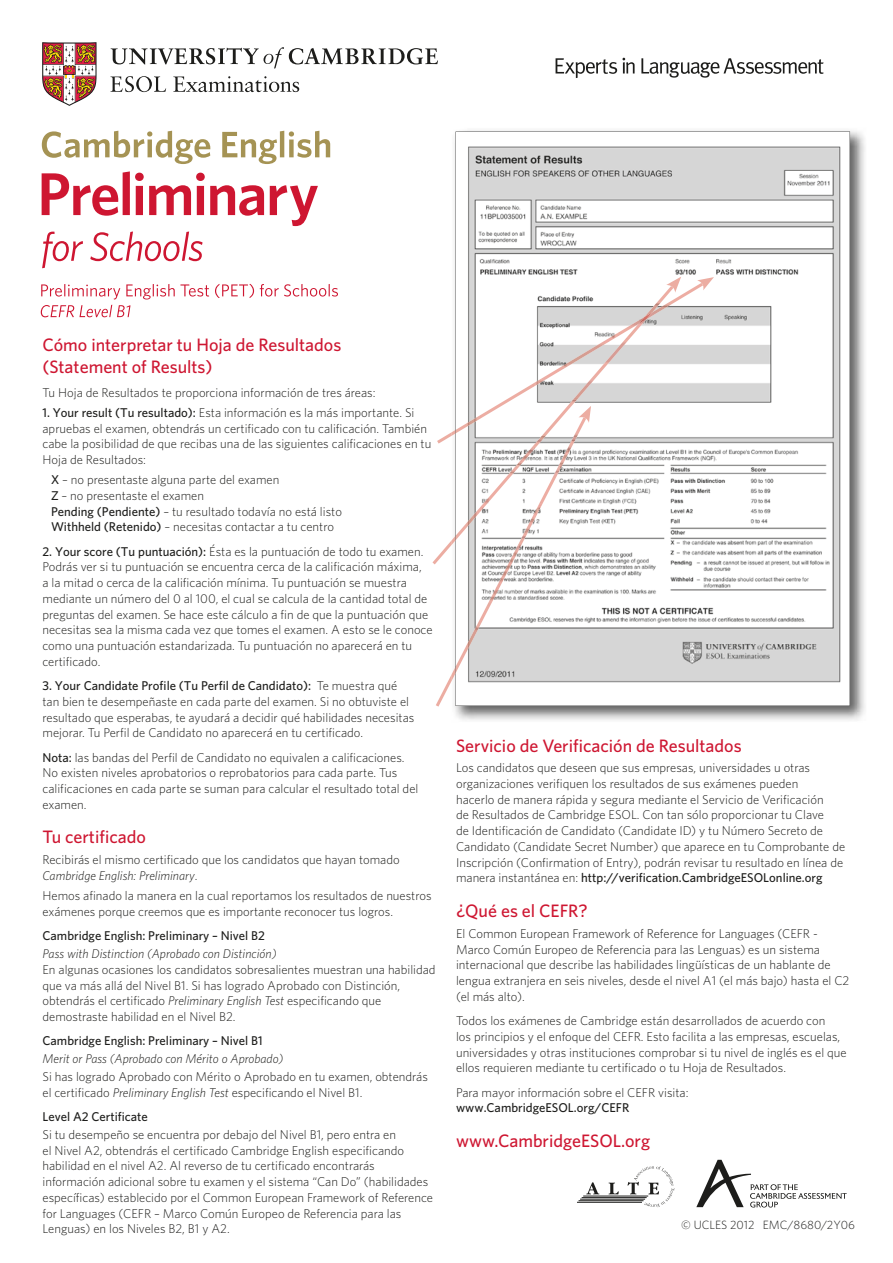
<style>
.page{position:relative;width:893px;height:1263px;background:#fff}
.page>*{position:absolute;margin:0;border:0;box-sizing:border-box;transform-origin:0 0}
.t1{font:500 18px/21.6px "Whitney";color:#ce1631}
.t2{font:300 12.75px/15.8px "Whitney";color:#1d1d1b}
.t3{font:500 12.75px "Whitney";color:#1d1d1b}
.t4{font:italic 300 12.75px "Whitney";color:#1d1d1b}
.t5{font:300 12px "Whitney";color:#1d1d1b}
.s1{font-weight:500}
.s2{font-style:italic}
</style>
<div class="page">
<svg style="left:111px;top:47px;width:327px;height:22px"></svg>
<svg style="left:110px;top:76px;width:56px;height:16px"></svg>
<svg style="left:173px;top:76px;width:126px;height:16px"></svg>
<svg style="left:42px;top:42px;width:55px;height:64px"></svg>
<svg style="left:556px;top:58px;width:79px;height:20px"></svg>
<svg style="left:641px;top:58px;width:183px;height:20px"></svg>
<img style="left:454px;top:130px;width:411px;height:590px">
<svg style="left:456px;top:132px;width:394px;height:574px"></svg>
<img style="left:456px;top:540px;width:130px;height:132px">
<svg style="left:436px;top:666px;width:21px;height:41px"></svg>
<img style="left:456px;top:433px;width:217px;height:107px">
<svg style="left:432px;top:535px;width:25px;height:29px"></svg>
<img style="left:456px;top:283px;width:247px;height:150px">
<svg style="left:437px;top:430px;width:20px;height:13px"></svg>
<img style="left:638px;top:312px;width:15px;height:12px">
<img style="left:697px;top:277px;width:17px;height:13px">
<svg style="left:42px;top:131px;width:168px;height:33px"></svg>
<svg style="left:222px;top:131px;width:108px;height:33px"></svg>
<svg style="left:42px;top:171px;width:222px;height:45px"></svg>
<svg style="left:270px;top:185px;width:48px;height:41px"></svg>
<svg style="left:42px;top:232px;width:41px;height:36px"></svg>
<svg style="left:90px;top:231px;width:113px;height:30px"></svg>
<svg style="left:41px;top:284px;width:79px;height:15px"></svg>
<svg style="left:126px;top:284px;width:83px;height:15px"></svg>
<svg style="left:215px;top:284px;width:39px;height:14px"></svg>
<svg style="left:260px;top:284px;width:78px;height:13px"></svg>
<svg style="left:41px;top:305px;width:90px;height:12px"></svg>
<svg style="left:586px;top:1182px;width:13px;height:12px"></svg>
<svg style="left:609px;top:1182px;width:10px;height:12px"></svg>
<hr style="left:577px;top:1202px;width:65px;height:1px;background:#1d1d1b">
<hr style="left:578px;top:1200px;width:65px;height:1px;background:#1d1d1b">
<hr style="left:580px;top:1199px;width:65px;height:1px;background:#1d1d1b">
<hr style="left:582px;top:1197px;width:65px;height:1px;background:#1d1d1b">
<hr style="left:583px;top:1195px;width:65px;height:1px;background:#1d1d1b">
<svg style="left:627px;top:1166px;width:47px;height:41px"></svg>
<svg style="left:696px;top:1160px;width:151px;height:47px"></svg>
<h1 class="t1" style="left:43px;top:335px;width:300px">Cómo interpretar tu Hoja de Resultados (Statement of Results)</h1>
<p class="t2" style="left:43px;top:386px;width:335px">Tu Hoja de Resultados te proporciona información de tres áreas:</p>
<p class="t2" style="left:43px;top:406px;width:390px"><span class="s1">1. Your result (Tu resultado):</span> Esta información es la más importante. Si apruebas el examen, obtendrás un certificado con tu calificación. También cabe la posibilidad de que recibas una de las siguientes calificaciones en tu Hoja de Resultados:</p>
<p class="t2" style="left:51px;top:473px;width:292px"><span class="s1">X</span> – no presentaste alguna parte del examen<br><span class="s1">Z</span> – no presentaste el examen<br><span class="s1">Pending (Pendiente)</span> – tu resultado todavía no está listo <span class="s1">Withheld (Retenido)</span> – necesitas contactar a tu centro</p>
<p class="t2" style="left:43px;top:544px;width:392px"><span class="s1">2. Your score (Tu puntuación):</span> Ésta es la puntuación de todo tu examen.<br>Podrás ver si tu puntuación se encuentra cerca de la calificación máxima,<br>a la mitad o cerca de la calificación mínima. Tu puntuación se muestra mediante un número del 0 al 100, el cual se calcula de la cantidad total de preguntas del examen. Se hace este cálculo a fin de que la puntuación que necesitas sea la misma cada vez que tomes el examen. A esto se le conoce como una puntuación estandarizada. Tu puntuación no aparecerá en tu certificado.</p>
<p class="t2" style="left:43px;top:679px;width:373px"><span class="s1">3. Your Candidate Profile (Tu Perfil de Candidato):</span> Te muestra qué tan bien te desempeñaste en cada parte del examen. Si no obtuviste el resultado que esperabas, te ayudará a decidir qué habilidades necesitas mejorar. Tu Perfil de Candidato no aparecerá en tu certificado.</p>
<p class="t2" style="left:43px;top:750px;width:377px"><span class="s1">Nota:</span> las bandas del Perfil de Candidato no equivalen a calificaciones.<br>No existen niveles aprobatorios o reprobatorios para cada parte. Tus calificaciones en cada parte se suman para calcular el resultado total del examen.</p>
<h1 class="t1" style="left:43px;top:828px;width:105px">Tu certificado</h1>
<p class="t2" style="left:43px;top:853px;width:359px">Recibirás el mismo certificado que los candidatos que hayan tomado<br><span class="s2">Cambridge English: Preliminary</span>.</p>
<p class="t2" style="left:43px;top:889px;width:391px">Hemos afinado la manera en la cual reportamos los resultados de nuestros exámenes porque creemos que es importante reconocer tus logros.</p>
<p class="t3" style="left:43px;top:931px;width:224px">Cambridge English: Preliminary – Nivel B2</p>
<p class="t4" style="left:43px;top:949px;width:236px">Pass with Distinction (Aprobado con Distinción)</p>
<p class="t2" style="left:43px;top:962px;width:395px">En algunas ocasiones los candidatos sobresalientes muestran una habilidad que va más allá del Nivel B1. Si has logrado Aprobado con Distinción, obtendrás el certificado <span class="s2">Preliminary English Test</span> especificando que demostraste habilidad en el Nivel B2.</p>
<p class="t3" style="left:43px;top:1036px;width:222px">Cambridge English: Preliminary – Nivel B1</p>
<p class="t4" style="left:43px;top:1054px;width:242px">Merit or Pass (Aprobado con Mérito o Aprobado)</p>
<p class="t2" style="left:43px;top:1070px;width:387px">Si has logrado Aprobado con Mérito o Aprobado en tu examen, obtendrás el certificado <span class="s2">Preliminary English Test</span> especificando el Nivel B1.</p>
<p class="t3" style="left:43px;top:1112px;width:107px">Level A2 Certificate</p>
<p class="t2" style="left:43px;top:1127px;width:392px">Si tu desempeño se encuentra por debajo del Nivel B1, pero entra en<br>el Nivel A2, obtendrás el certificado Cambridge English especificando habilidad en el nivel A2. Al reverso de tu certificado encontrarás información adicional sobre tu examen y el sistema “Can Do” (habilidades específicas) establecido por el Common European Framework of Reference for Languages (CEFR – Marco Común Europeo de Referencia para las Lenguas) en los Niveles B2, B1 y A2.</p>
<h1 class="t1" style="left:456px;top:736px;width:287px">Servicio de Verificación de Resultados</h1>
<p class="t2" style="left:456px;top:761px;width:391px">Los candidatos que deseen que sus empresas, universidades u otras organizaciones verifiquen los resultados de sus exámenes pueden<br>hacerlo de manera rápida y segura mediante el Servicio de Verificación<br>de Resultados de Cambridge ESOL. Con tan sólo proporcionar tu Clave<br>de Identificación de Candidato (Candidate ID) y tu Número Secreto de Candidato (Candidate Secret Number) que aparece en tu Comprobante de Inscripción (Confirmation of Entry), podrán revisar tu resultado en línea de manera instantánea en: <span class="s1">http://verification.CambridgeESOLonline.org</span></p>
<h1 class="t1" style="left:456px;top:901px;width:133px">¿Qué es el CEFR?</h1>
<p class="t2" style="left:456px;top:926px;width:395px">El Common European Framework of Reference for Languages (CEFR - Marco Común Europeo de Referencia para las Lenguas) es un sistema internacional que describe las habilidades lingüísticas de un hablante de lengua extranjera en seis niveles, desde el nivel A1 (el más bajo) hasta el C2 (el más alto).</p>
<p class="t2" style="left:456px;top:1014px;width:392px">Todos los exámenes de Cambridge están desarrollados de acuerdo con<br>los principios y el enfoque del CEFR. Esto facilita a las empresas, escuelas, universidades y otras instituciones comprobar si tu nivel de inglés es el que ellos requieren mediante tu certificado o tu Hoja de Resultados.</p>
<p class="t2" style="left:456px;top:1085px;width:234px">Para mayor información sobre el CEFR visita:</p>
<p class="t3" style="left:456px;top:1103px;width:175px">www.CambridgeESOL.org/CEFR</p>
<h1 class="t1" style="left:456px;top:1131px;width:196px">www.CambridgeESOL.org</h1>
<p class="t5" style="left:681px;top:1220px;width:175px">© UCLES 2012 EMC/8680/2Y06</p>
</div>
